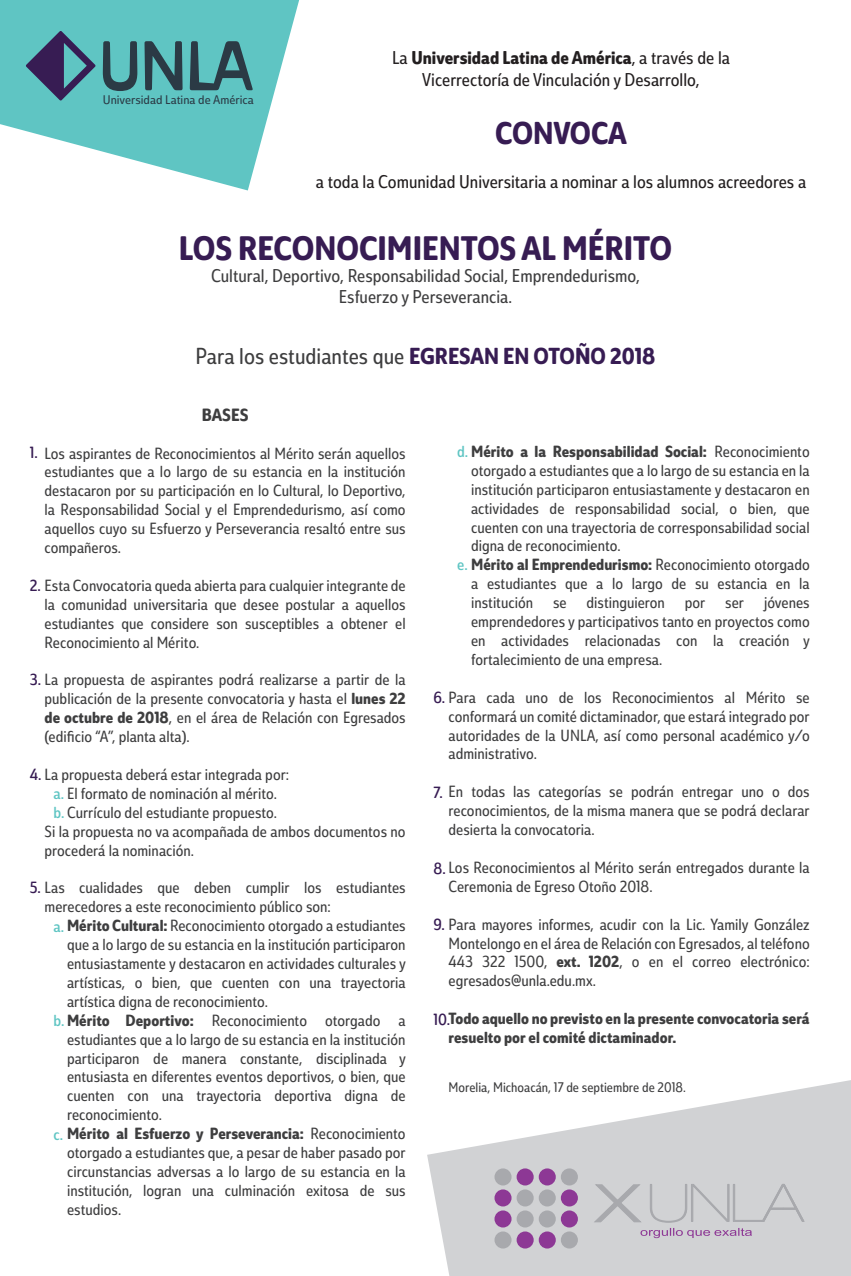
<style>
.page{position:relative;width:851px;height:1276px;background:#fff}
.page>*{position:absolute;margin:0;border:0;box-sizing:border-box;transform-origin:0 0}
.t1{font:33px "Solitas Con Dem";color:#371c53}
.t2{font:30.75px "Solitas Con Dem";color:#371c53}
.t3{font:22.5px "Solitas Con Boo";color:#3e3e3f}
.t4{font:18px "Solitas Con Boo";color:#231f20}
.t5{font:18px/21.6px "Solitas Con Boo";color:#3e3e3f;text-align:center}
.t6{font:18px "Solitas Con Dem";color:#231f20}
.t7{font:17.25px "Solitas Con Dem";color:#3e3e3f}
.t8{font:15.75px/18.9px "Solitas Con Boo";color:#3e3e3f;text-align:justify}
.t9{font:15.75px/18.9px "Solitas Con Dem";color:#3e3e3f}
.t10{font:13.5px "Solitas Con Boo";color:#3e3e3f}
.t11{font:12.23px "Solitas Nor Boo";color:#2b3a45}
.s1{font-family:"Solitas Con Boo"}
.s2{font-family:"Solitas Con Dem";color:#371c53}
.s3{font-family:"Solitas Con Reg";color:#371c53}
.s4{font-family:"Solitas Con Dem"}
.s5{font-family:"Solitas Con Reg";color:#5fc5c3}
</style>
<div class="page">
<svg style="left:427px;top:1080px;width:423px;height:196px;fill:#d1d2d4"></svg>
<div style="left:494px;top:1168px;width:17px;height:17px;background:#a8a9ad;border-radius:50%"></div>
<div style="left:516px;top:1168px;width:17px;height:17px;background:#8d3895;border-radius:50%"></div>
<div style="left:538px;top:1168px;width:17px;height:17px;background:#8d3895;border-radius:50%"></div>
<div style="left:560px;top:1168px;width:18px;height:17px;background:#a8a9ad;border-radius:50%"></div>
<div style="left:494px;top:1189px;width:17px;height:17px;background:#8d3895;border-radius:50%"></div>
<div style="left:494px;top:1210px;width:17px;height:17px;background:#8d3895;border-radius:50%"></div>
<div style="left:494px;top:1231px;width:17px;height:17px;background:#a8a9ad;border-radius:50%"></div>
<div style="left:516px;top:1189px;width:17px;height:17px;background:#a8a9ad;border-radius:50%"></div>
<div style="left:516px;top:1210px;width:17px;height:17px;background:#a8a9ad;border-radius:50%"></div>
<div style="left:516px;top:1231px;width:17px;height:17px;background:#8d3895;border-radius:50%"></div>
<div style="left:538px;top:1189px;width:17px;height:17px;background:#a8a9ad;border-radius:50%"></div>
<div style="left:538px;top:1210px;width:17px;height:17px;background:#a8a9ad;border-radius:50%"></div>
<div style="left:538px;top:1231px;width:17px;height:17px;background:#8d3895;border-radius:50%"></div>
<div style="left:560px;top:1189px;width:18px;height:17px;background:#8d3895;border-radius:50%"></div>
<div style="left:560px;top:1210px;width:18px;height:17px;background:#8d3895;border-radius:50%"></div>
<div style="left:560px;top:1231px;width:18px;height:17px;background:#a8a9ad;border-radius:50%"></div>
<svg style="left:593px;top:1183px;width:212px;height:55px;background:#cac9cd"></svg>
<svg style="left:0;top:0;width:299px;height:190px;fill:#5fc5c3"></svg>
<svg style="left:26px;top:31px;width:70px;height:70px;background:#4e8095"></svg>
<svg style="left:103px;top:41px;width:34px;height:50px;background:#458185"></svg>
<svg style="left:144px;top:41px;width:38px;height:49px;background:#42787d"></svg>
<svg style="left:190px;top:41px;width:63px;height:49px;background:#48878b"></svg>
<p class="t11" style="left:103px;top:92px;width:152px">Universidad Latina de América</p>
<p class="t6" style="left:392px;top:47px;width:339px"><span class="s1">La</span> Universidad Latina de América<span class="s1">, a través de la</span></p>
<p class="t4" style="left:422px;top:69px;width:279px">Vicerrectoría de Vinculación y Desarrollo,</p>
<h2 class="t2" style="left:495px;top:114px;width:133px">CONVOCA</h2>
<p class="t4" style="left:316px;top:170px;width:492px">a toda la Comunidad Universitaria a nominar a los alumnos acreedores a</p>
<h1 class="t1" style="left:179px;top:228px;width:494px">LOS RECONOCIMIENTOS AL MÉRITO</h1>
<p class="t5" style="left:211px;top:265px;width:430px">Cultural, Deportivo, Responsabilidad Social, Emprendedurismo,<br>Esfuerzo y Perseverancia.</p>
<h3 class="t3" style="left:195px;top:342px;width:461px">Para los estudiantes que <span class="s2">EGRESAN EN OTOÑO 2018</span></h3>
<p class="t7" style="left:202px;top:404px;width:48px">BASES</p>
<p class="t8" style="left:45px;top:444px;width:362px;text-indent:-15px"><span class="s3">1.</span> Los aspirantes de Reconocimientos al Mérito serán aquellos estudiantes que a lo largo de su estancia en la institución destacaron por su participación en lo Cultural, lo Deportivo, la Responsabilidad Social y el Emprendedurismo, así como aquellos cuyo su Esfuerzo y Perseverancia resaltó entre sus compañeros.</p>
<p class="t8" style="left:45px;top:576px;width:362px;text-indent:-15px"><span class="s3">2.</span> Esta Convocatoria queda abierta para cualquier integrante de la comunidad universitaria que desee postular a aquellos estudiantes que considere son susceptibles a obtener el Reconocimiento al Mérito.</p>
<p class="t8" style="left:45px;top:671px;width:362px;text-indent:-15px"><span class="s3">3.</span> La propuesta de aspirantes podrá realizarse a partir de la publicación de la presente convocatoria y hasta el <span class="s4">lunes 22 de octubre de 2018</span>, en el área de Relación con Egresados (edificio “A”, planta alta).</p>
<p class="t8" style="left:30px;top:765px;width:261px"><span class="s3">4.</span> La propuesta deberá estar integrada por:</p>
<p class="t8" style="left:53px;top:784px;width:225px"><span class="s5">a.</span> El formato de nominación al mérito.</p>
<p class="t8" style="left:53px;top:803px;width:225px"><span class="s5">b.</span> Currículo del estudiante propuesto.</p>
<p class="t8" style="left:45px;top:822px;width:362px">Si la propuesta no va acompañada de ambos documentos no</p>
<p class="t8" style="left:45px;top:841px;width:151px">procederá la nominación.</p>
<p class="t8" style="left:30px;top:879px;width:377px"><span class="s3">5.</span> Las cualidades que deben cumplir los estudiantes</p>
<p class="t8" style="left:45px;top:898px;width:288px">merecedores a este reconocimiento público son:</p>
<p class="t8" style="left:53px;top:916px;width:354px"><span class="s5">a.</span> <span class="s4">Mérito Cultural:</span> Reconocimiento otorgado a estudiantes</p>
<p class="t8" style="left:67px;top:935px;width:340px">que a lo largo de su estancia en la institución participaron</p>
<p class="t8" style="left:67px;top:954px;width:340px">entusiastamente y destacaron en actividades culturales y</p>
<p class="t8" style="left:67px;top:973px;width:340px">artísticas, o bien, que cuenten con una trayectoria</p>
<p class="t8" style="left:67px;top:992px;width:202px">artística digna de reconocimiento.</p>
<p class="t8" style="left:53px;top:1011px;width:354px"><span class="s5">b.</span> <span class="s4">Mérito Deportivo:</span> Reconocimiento otorgado a</p>
<p class="t8" style="left:67px;top:1030px;width:340px">estudiantes que a lo largo de su estancia en la institución</p>
<p class="t8" style="left:67px;top:1049px;width:340px">participaron de manera constante, disciplinada y</p>
<p class="t8" style="left:67px;top:1068px;width:340px">entusiasta en diferentes eventos deportivos, o bien, que</p>
<p class="t8" style="left:67px;top:1087px;width:340px">cuenten con una trayectoria deportiva digna de</p>
<p class="t8" style="left:67px;top:1105px;width:96px">reconocimiento.</p>
<p class="t9" style="left:53px;top:1124px;width:354px"><span class="s5">c.</span> Mérito al Esfuerzo y Perseverancia: <span class="s1">Reconocimiento</span></p>
<p class="t8" style="left:67px;top:1143px;width:340px">otorgado a estudiantes que, a pesar de haber pasado por circunstancias adversas a lo largo de su estancia en la institución, logran una culminación exitosa de sus estudios.</p>
<p class="t9" style="left:457px;top:442px;width:354px"><span class="s5">d.</span> Mérito a la Responsabilidad Social: <span class="s1">Reconocimiento</span></p>
<p class="t8" style="left:471px;top:461px;width:340px">otorgado a estudiantes que a lo largo de su estancia en la institución participaron entusiastamente y destacaron en actividades de responsabilidad social, o bien, que cuenten con una trayectoria de corresponsabilidad social digna de reconocimiento.</p>
<p class="t9" style="left:457px;top:556px;width:354px"><span class="s5">e.</span> Mérito al Emprendedurismo: <span class="s1">Reconocimiento otorgado</span></p>
<p class="t8" style="left:471px;top:575px;width:340px">a estudiantes que a lo largo de su estancia en la institución</p>
<p class="t8" style="left:471px;top:594px;width:340px;text-indent:293px">jóvenes emprendedores y participativos tanto en proyectos como en actividades relacionadas con la creación y fortalecimiento de una empresa.</p>
<p class="t8" style="left:448px;top:688px;width:362px;text-indent:-15px"><span class="s3">6.</span> Para cada uno de los Reconocimientos al Mérito se conformará un comité dictaminador, que estará integrado por autoridades de la UNLA, así como personal académico y/o administrativo.</p>
<p class="t8" style="left:448px;top:783px;width:362px;text-indent:-15px"><span class="s3">7.</span> En todas las categorías se podrán entregar uno o dos reconocimientos, de la misma manera que se podrá declarar desierta la convocatoria.</p>
<p class="t8" style="left:448px;top:858px;width:362px;text-indent:-15px"><span class="s3">8.</span> Los Reconocimientos al Mérito serán entregados durante la<br>Ceremonia de Egreso Otoño 2018.</p>
<p class="t8" style="left:448px;top:915px;width:362px;text-indent:-15px"><span class="s3">9.</span> Para mayores informes, acudir con la Lic. Yamily González Montelongo en el área de Relación con Egresados, al teléfono 443 322 1500, <span class="s4">ext. 1202</span>, o en el correo electrónico: egresados@unla.edu.mx.</p>
<p class="t9" style="left:448px;top:1009px;width:362px;text-indent:-15px"><span class="s3">10.</span>Todo aquello no previsto en la presente convocatoria será resuelto por el comité dictaminador.</p>
<p class="t10" style="left:448px;top:1079px;width:239px">Morelia, Michoacán, 17 de septiembre de 2018.</p>
<p class="t8" style="left:553px;top:594px;width:15px">se</p>
<p class="t8" style="left:586px;top:594px;width:80px">distinguieron</p>
<p class="t8" style="left:684px;top:594px;width:22px">por</p>
<p class="t8" style="left:725px;top:594px;width:20px">ser</p>
</div>
